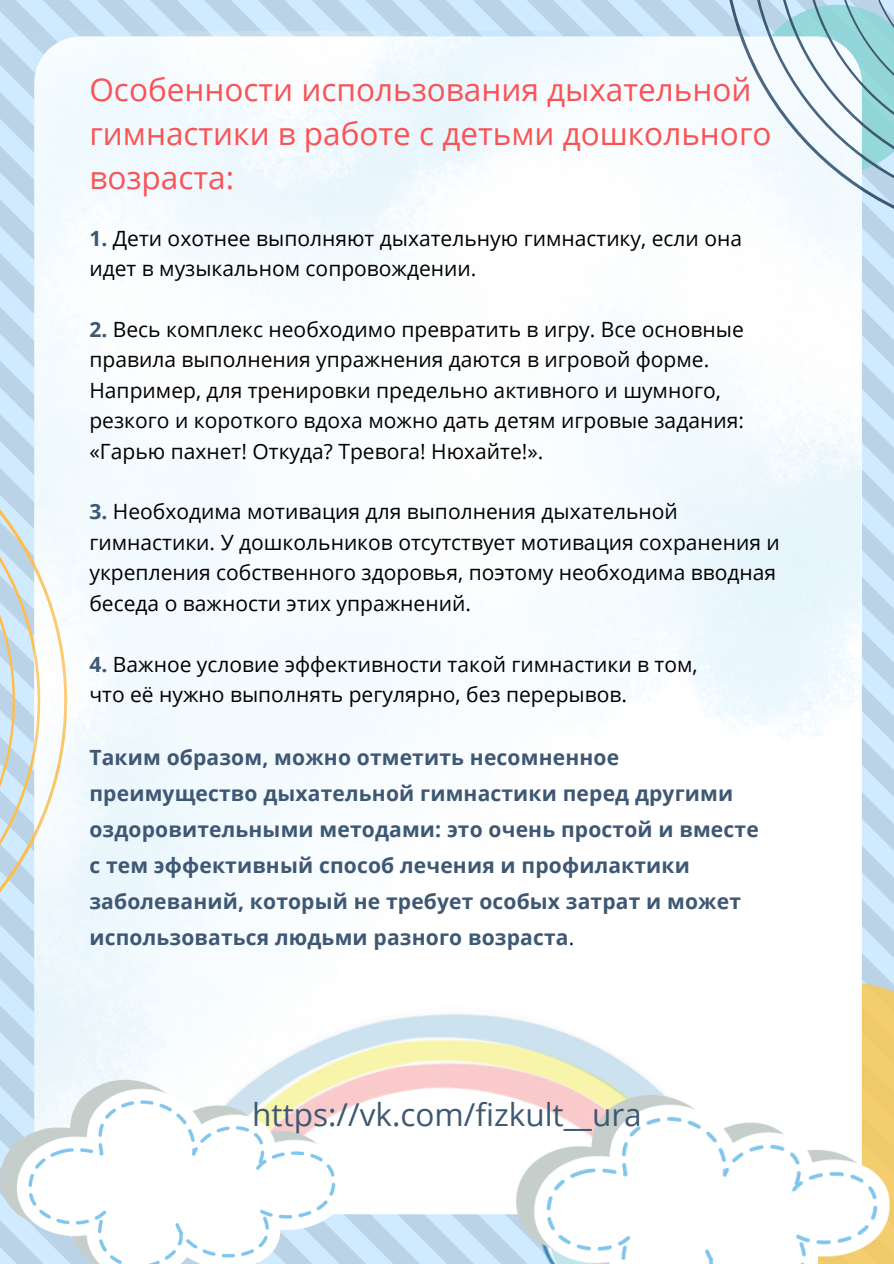
<style>
.page{position:relative;width:894px;height:1264px;background:#fff}
.page>*{position:absolute;margin:0;border:0;box-sizing:border-box;transform-origin:0 0}
.t1{font:31.5px/44px "Open Sans";color:#fa5356}
.t2{font:31.5px "Open Sans";color:#3e5874}
.t3{font:21px/30.5px "Open Sans";color:#000}
.t4{font:700 21px/36px "Open Sans";letter-spacing:.01em;color:#3e5874}
.s1{font-weight:700;color:#3e5874}
.s2{font-weight:400;color:#111d29}
</style>
<div class="page">
<img style="left:0;top:0;width:893px;height:1077px">
<svg style="left:861px;top:981px;width:32px;height:114px;background:#efcc76"></svg>
<svg style="left:722px;top:0;width:171px;height:240px;background:#a4d0dc"></svg>
<svg style="left:0;top:394px;width:34px;height:613px;background:#c9dce7"></svg>
<img style="left:34px;top:32px;width:826px;height:1045px">
<img style="left:67px;top:935px;width:769px;height:160px">
<img style="left:0;top:1077px;width:346px;height:186px">
<img style="left:268px;top:1095px;width:625px;height:168px">
<h1 class="t1" style="left:89px;top:66px;width:683px">Особенности использования дыхательной гимнастики в работе с детьми дошкольного возраста:</h1>
<p class="t3" style="left:89px;top:222px;width:654px"><span class="s1">1.</span> Дети охотнее выполняют дыхательную гимнастику, если она идет в музыкальном сопровождении.</p>
<p class="t3" style="left:89px;top:313px;width:655px"><span class="s1">2.</span> Весь комплекс необходимо превратить в игру. Все основные правила выполнения упражнения даются в игровой форме.<br>Например, для тренировки предельно активного и шумного, резкого и короткого вдоха можно дать детям игровые задания: «Гарью пахнет! Откуда? Тревога! Нюхайте!».</p>
<p class="t3" style="left:89px;top:496px;width:691px"><span class="s1">3.</span> Необходима мотивация для выполнения дыхательной гимнастики. У дошкольников отсутствует мотивация сохранения и укрепления собственного здоровья, поэтому необходима вводная беседа о важности этих упражнений.</p>
<p class="t3" style="left:89px;top:648px;width:609px"><span class="s1">4.</span> Важное условие эффективности такой гимнастики в том, что её нужно выполнять регулярно, без перерывов.</p>
<p class="t4" style="left:89px;top:739px;width:670px">Таким образом, можно отметить несомненное преимущество дыхательной гимнастики перед другими оздоровительными методами: это очень простой и вместе с тем эффективный способ лечения и профилактики заболеваний, который не требует особых затрат и может использоваться людьми разного возраста<span class="s2">.</span></p>
<h1 class="t2" style="left:252px;top:1092px;width:391px">https://vk.com/fizkult__ura</h1>
</div>
